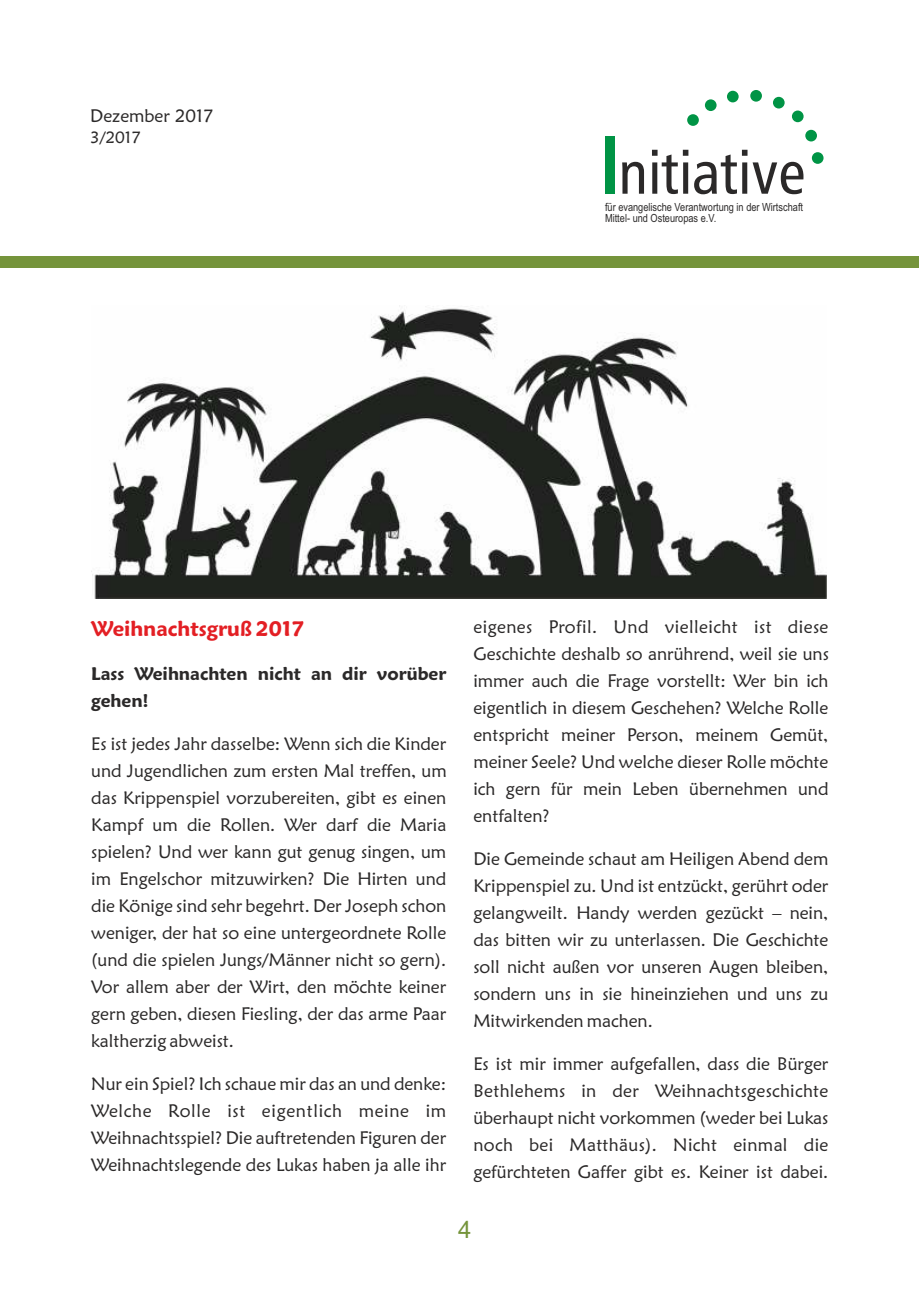
<style>
.page{position:relative;width:919px;height:1289px;background:#fff}
.page>*{position:absolute;margin:0;border:0;box-sizing:border-box;transform-origin:0 0}
.t1{font:24px "Arial";color:#75943b}
.t2{font:600 21px "Maiandra GD";color:#e31f24}
.t3{font:18px/27px "Maiandra GD";color:#2b2929}
.t4{font:600 18px "Maiandra GD";color:#2b2929}
.t5{font:18px "Maiandra GD";letter-spacing:.04em;color:#2b2929}
.t6{font:18px "Maiandra GD";letter-spacing:.02em;color:#2b2929}
.t7{font:16.5px "Maiandra GD";color:#2b2929}
.t8{font:11.25px/11.4px "Arial Narrow";color:#2b2929}
</style>
<div class="page">
<div style="left:0;top:257px;width:918px;height:11px;background:#75943b"></div>
<img style="left:91px;top:305px;width:735px;height:293px">
<svg style="left:622px;top:162px;width:22px;height:32px"></svg>
<svg style="left:652px;top:150px;width:36px;height:44px"></svg>
<svg style="left:694px;top:150px;width:109px;height:44px"></svg>
<div style="left:687px;top:114px;width:11px;height:12px;background:#009445;border-radius:50%"></div>
<div style="left:704px;top:99px;width:12px;height:12px;background:#009445;border-radius:50%"></div>
<div style="left:727px;top:91px;width:11px;height:11px;background:#009445;border-radius:50%"></div>
<div style="left:750px;top:90px;width:11px;height:12px;background:#009445;border-radius:50%"></div>
<div style="left:772px;top:97px;width:12px;height:11px;background:#009445;border-radius:50%"></div>
<div style="left:791px;top:110px;width:12px;height:12px;background:#009445;border-radius:50%"></div>
<div style="left:805px;top:130px;width:11px;height:11px;background:#009445;border-radius:50%"></div>
<div style="left:811px;top:152px;width:12px;height:12px;background:#009445;border-radius:50%"></div>
<div style="left:605px;top:136px;width:9px;height:58px;background:#009445"></div>
<p class="t3" style="left:90px;top:104px;width:125px">Dezember 2017</p>
<p class="t7" style="left:90px;top:130px;width:52px">3/2017</p>
<p class="t8" style="left:605px;top:202px;width:199px">für evangelische Verantwortung in der Wirtschaft<br>Mittel- und Osteuropas e.V.</p>
<p class="t2" style="left:91px;top:620px;width:215px">Weihnachtsgruß 2017</p>
<p class="t3" style="left:473px;top:614px;width:357px">eigenes Profil. Und vielleicht ist diese<br>Geschichte deshalb so anrührend, weil sie uns</p>
<p class="t4" style="left:91px;top:666px;width:356px">Lass Weihnachten nicht an dir vorüber</p>
<p class="t3" style="left:473px;top:668px;width:356px">immer auch die Frage vorstellt: Wer bin ich</p>
<p class="t4" style="left:91px;top:693px;width:58px">gehen!</p>
<p class="t3" style="left:473px;top:695px;width:356px">eigentlich in diesem Geschehen? Welche Rolle entspricht meiner Person, meinem Gemüt,</p>
<p class="t3" style="left:91px;top:731px;width:356px">Es ist jedes Jahr dasselbe: Wenn sich die Kinder</p>
<p class="t3" style="left:473px;top:749px;width:356px">meiner Seele? Und welche dieser Rolle möchte</p>
<p class="t3" style="left:91px;top:758px;width:357px">und Jugendlichen zum ersten Mal treffen, um</p>
<p class="t3" style="left:473px;top:776px;width:356px">ich gern für mein Leben übernehmen und</p>
<p class="t3" style="left:91px;top:785px;width:356px">das Krippenspiel vorzubereiten, gibt es einen</p>
<p class="t3" style="left:473px;top:803px;width:78px">entfalten?</p>
<p class="t3" style="left:91px;top:812px;width:356px">Kampf um die Rollen. Wer darf die Maria spielen? Und wer kann gut genug singen, um</p>
<p class="t3" style="left:473px;top:846px;width:356px">Die Gemeinde schaut am Heiligen Abend dem</p>
<p class="t3" style="left:91px;top:866px;width:356px">im Engelschor mitzuwirken? Die Hirten und</p>
<p class="t3" style="left:473px;top:873px;width:356px">Krippenspiel zu. Und ist entzückt, gerührt oder</p>
<p class="t3" style="left:91px;top:893px;width:356px">die Könige sind sehr begehrt. Der Joseph schon</p>
<p class="t3" style="left:473px;top:900px;width:356px">gelangweilt. Handy werden gezückt – nein,</p>
<p class="t3" style="left:91px;top:920px;width:356px">weniger, der hat so eine untergeordnete Rolle</p>
<p class="t3" style="left:473px;top:927px;width:356px">das bitten wir zu unterlassen. Die Geschichte</p>
<p class="t3" style="left:91px;top:947px;width:356px">(und die spielen Jungs/Männer nicht so gern).</p>
<p class="t3" style="left:473px;top:954px;width:356px">soll nicht außen vor unseren Augen bleiben,</p>
<p class="t3" style="left:91px;top:974px;width:356px">Vor allem aber der Wirt, den möchte keiner</p>
<p class="t3" style="left:473px;top:981px;width:356px">sondern uns in sie hineinziehen und uns zu</p>
<p class="t3" style="left:91px;top:1001px;width:356px">gern geben, diesen Fiesling, der das arme Paar</p>
<p class="t3" style="left:473px;top:1008px;width:181px">Mitwirkenden machen.</p>
<p class="t3" style="left:91px;top:1028px;width:144px">kaltherzig abweist.</p>
<p class="t3" style="left:473px;top:1051px;width:356px">Es ist mir immer aufgefallen, dass die Bürger</p>
<p class="t3" style="left:91px;top:1071px;width:356px">Nur ein Spiel? Ich schaue mir das an und denke:</p>
<p class="t3" style="left:473px;top:1078px;width:356px">Bethlehems in der Weihnachtsgeschichte</p>
<p class="t5" style="left:91px;top:1103px;width:356px">Welche Rolle ist eigentlich meine im</p>
<p class="t3" style="left:473px;top:1105px;width:356px">überhaupt nicht vorkommen (weder bei Lukas</p>
<p class="t3" style="left:91px;top:1125px;width:356px">Weihnachtsspiel? Die auftretenden Figuren der</p>
<p class="t6" style="left:473px;top:1137px;width:356px">noch bei Matthäus). Nicht einmal die</p>
<p class="t3" style="left:91px;top:1152px;width:356px">Weihnachtslegende des Lukas haben ja alle ihr</p>
<p class="t3" style="left:473px;top:1159px;width:356px">gefürchteten Gaffer gibt es. Keiner ist dabei.</p>
<h1 class="t1" style="left:458px;top:1220px;width:15px">4</h1>
</div>
